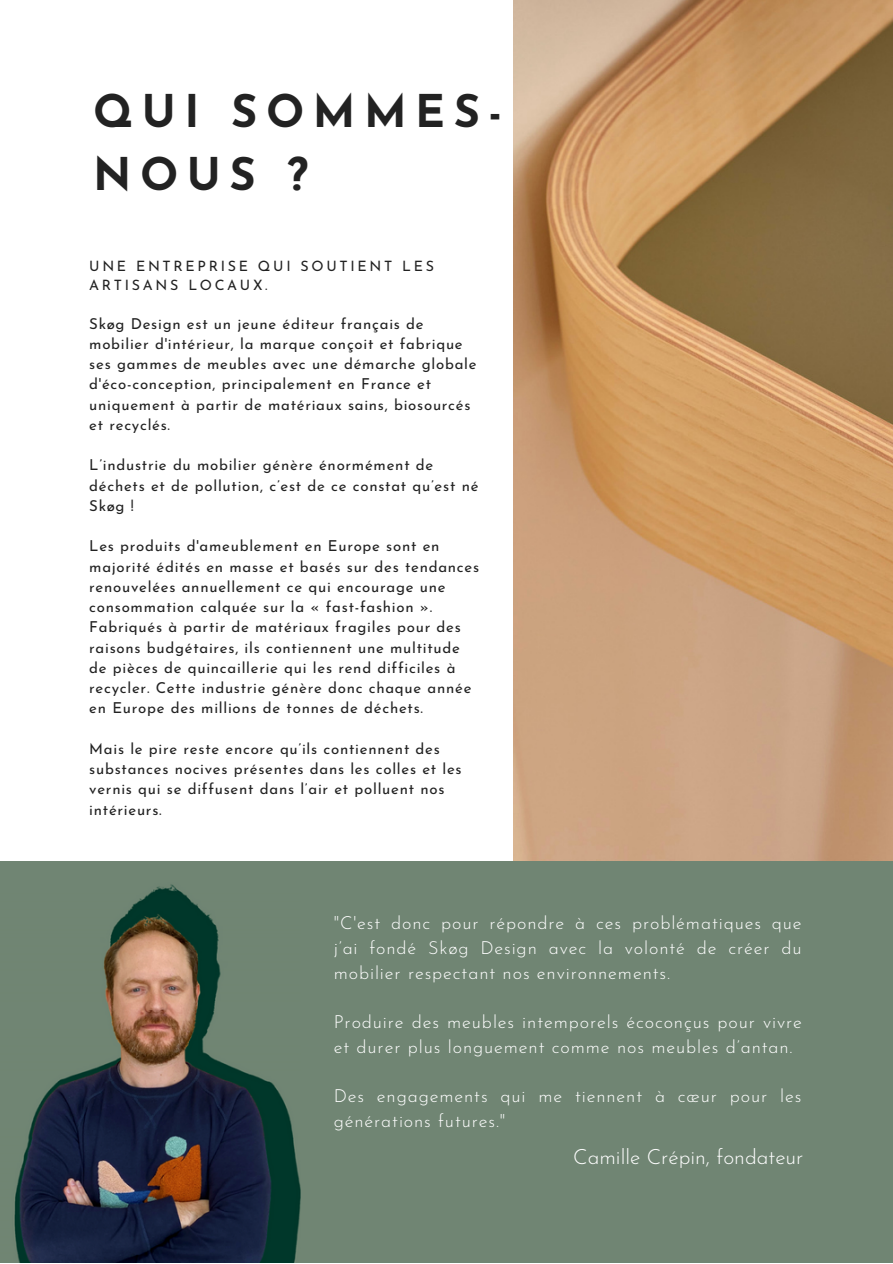
<style>
.page{position:relative;width:893px;height:1264px;background:#fff}
.page>*{position:absolute;margin:0;border:0;box-sizing:border-box;transform-origin:0 0}
.t1{font:700 45px/63px "Josefin Sans";letter-spacing:.19em;color:#222}
.t2{font:300 21px "Josefin Sans";color:#fff}
.t3{font:300 18px/24.8px "Josefin Sans";letter-spacing:.05em;color:#fff}
.t4{font:15px/20.2px "Josefin Sans";letter-spacing:.05em;color:#222}
.t5{font:14.25px/19px "Josefin Sans";letter-spacing:.19em;color:#222}
</style>
<div class="page">
<img style="left:513px;top:0;width:379px;height:861px">
<div style="left:0;top:861px;width:892px;height:401px;background:#708573"></div>
<img style="left:14px;top:884px;width:286px;height:378px">
<h1 class="t1" style="left:93px;top:85px;width:410px">QUI SOMMES-<br>NOUS ?</h1>
<p class="t5" style="left:89px;top:258px;width:346px">UNE ENTREPRISE QUI SOUTIENT LES<br>ARTISANS LOCAUX.</p>
<p class="t4" style="left:89px;top:315px;width:389px">Skøg Design est un jeune éditeur français de mobilier d'intérieur, la marque conçoit et fabrique ses gammes de meubles avec une démarche globale d'éco-conception, principalement en France et uniquement à partir de matériaux sains, biosourcés et recyclés.</p>
<p class="t4" style="left:89px;top:456px;width:390px">L’industrie du mobilier génère énormément de déchets et de pollution, c’est de ce constat qu’est né<br>Skøg !</p>
<p class="t4" style="left:89px;top:537px;width:391px">Les produits d'ameublement en Europe sont en majorité édités en masse et basés sur des tendances renouvelées annuellement ce qui encourage une consommation calquée sur la « fast-fashion ».<br>Fabriqués à partir de matériaux fragiles pour des raisons budgétaires, ils contiennent une multitude de pièces de quincaillerie qui les rend difficiles à recycler. Cette industrie génère donc chaque année en Europe des millions de tonnes de déchets.</p>
<p class="t4" style="left:89px;top:740px;width:374px">Mais le pire reste encore qu’ils contiennent des substances nocives présentes dans les colles et les vernis qui se diffusent dans l’air et polluent nos intérieurs.</p>
<p class="t3" style="left:334px;top:912px;width:469px;text-align:justify">"C'est donc pour répondre à ces problématiques que j’ai fondé Skøg Design avec la volonté de créer du mobilier respectant nos environnements.</p>
<p class="t3" style="left:334px;top:1011px;width:469px">Produire des meubles intemporels écoconçus pour vivre et durer plus longuement comme nos meubles d’antan.</p>
<p class="t3" style="left:334px;top:1085px;width:469px">Des engagements qui me tiennent à cœur pour les générations futures."</p>
<h2 class="t2" style="left:573px;top:1148px;width:232px">Camille Crépin, fondateur</h2>
</div>
